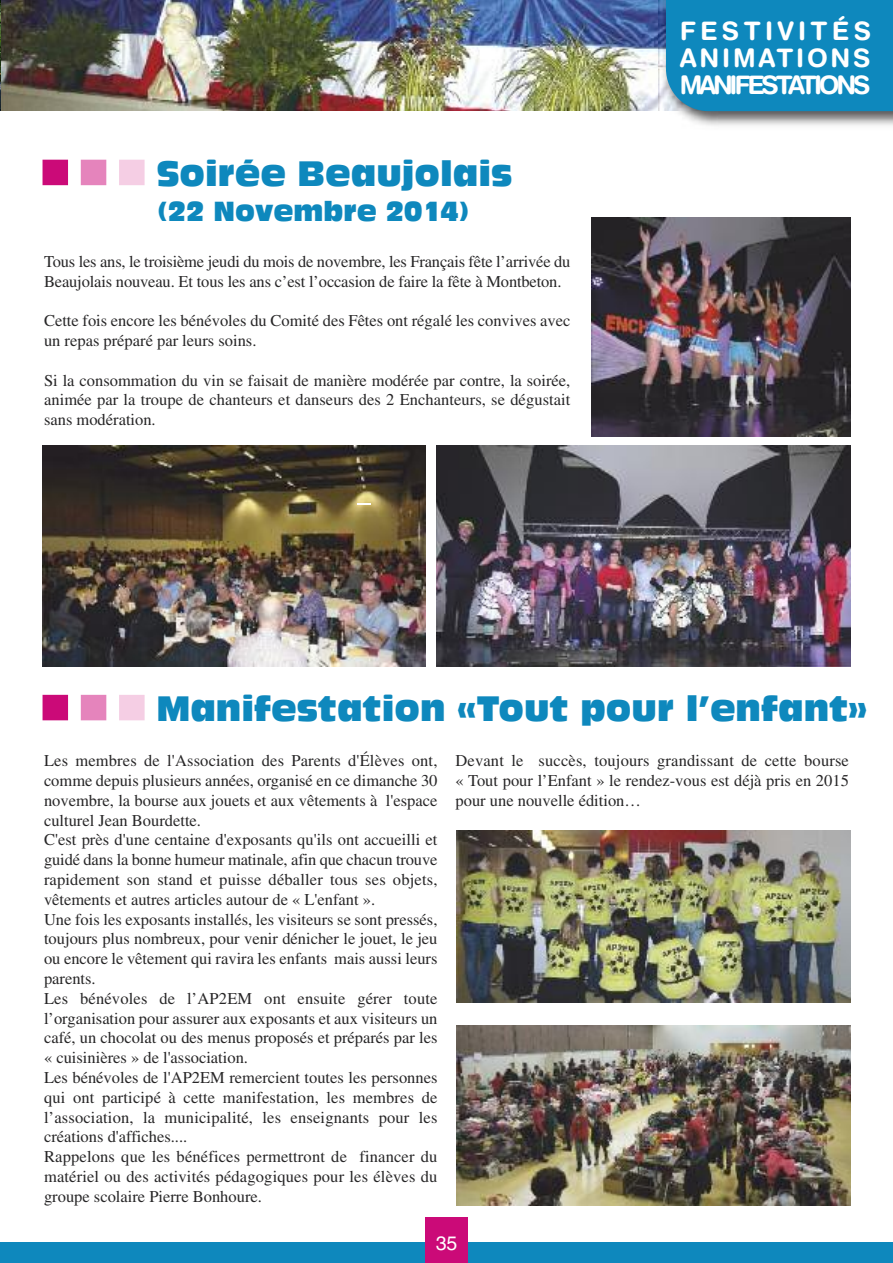
<style>
.page{position:relative;width:893px;height:1263px;background:#fff}
.page>*{position:absolute;margin:0;border:0;box-sizing:border-box;transform-origin:0 0}
.t1{font:34.5px "Antique Olive Compact";color:#0e88bd;scale:.96 1}
.t2{font:27px "Antique Olive Compact";color:#0e88bd;scale:.96 1}
.t3{font:700 25.5px/27px "Helvetica Rounded";letter-spacing:.11em;color:#fff;text-align:justify}
.t4{font:19.5px "Helvetica";color:#fff}
.t5{font:16.5px/19.8px "Times";color:#272627}
</style>
<div class="page">
<img style="left:1px;top:0;width:658px;height:111px">
<img style="left:678px;top:111px;width:215px;height:15px">
<img style="left:659px;top:0;width:7px;height:111px">
<div style="left:666px;top:0;width:227px;height:111px;background:#0e88bd"></div>
<div style="left:0;top:1242px;width:893px;height:21px;background:#0e88bd"></div>
<div style="left:425px;top:1217px;width:43px;height:46px;background:#cb0a78"></div>
<div style="left:43px;top:160px;width:25px;height:25px;background:#cb0a78"></div>
<div style="left:81px;top:160px;width:25px;height:25px;background:#e584bc"></div>
<div style="left:119px;top:160px;width:26px;height:25px;background:#f5cee4"></div>
<img style="left:43px;top:445px;width:382px;height:222px">
<img style="left:436px;top:445px;width:414px;height:222px">
<img style="left:592px;top:218px;width:258px;height:219px">
<svg style="left:357px;top:503px;width:14px;height:2px"></svg>
<div style="left:43px;top:695px;width:25px;height:25px;background:#cb0a78"></div>
<div style="left:81px;top:695px;width:25px;height:25px;background:#e584bc"></div>
<div style="left:119px;top:695px;width:26px;height:25px;background:#f5cee4"></div>
<img style="left:456px;top:1026px;width:394px;height:179px">
<img style="left:456px;top:831px;width:394px;height:171px">
<h1 class="t1" style="left:156px;top:160px;width:372px">Soirée Beaujolais</h1>
<h2 class="t2" style="left:156px;top:201px;width:329px">(22 Novembre 2014)</h2>
<p class="t5" style="left:44px;top:253px;width:528px">Tous les ans, le troisième jeudi du mois de novembre, les Français fête l’arrivée du<br>Beaujolais nouveau. Et tous les ans c’est l’occasion de faire la fête à Montbeton.</p>
<p class="t5" style="left:44px;top:312px;width:528px">Cette fois encore les bénévoles du Comité des Fêtes ont régalé les convives avec un repas préparé par leurs soins.</p>
<p class="t5" style="left:44px;top:372px;width:528px;text-align:justify">Si la consommation du vin se faisait de manière modérée par contre, la soirée, animée par la troupe de chanteurs et danseurs des 2 Enchanteurs, se dégustait sans modération.</p>
<h3 class="t3" style="left:680px;top:20px;width:193px">FESTIVITÉS ANIMATIONS MANIFESTATIONS</h3>
<h1 class="t1" style="left:156px;top:695px;width:742px">Manifestation «Tout pour l’enfant»</h1>
<p class="t5" style="left:44px;top:752px;width:395px">Les membres de l'Association des Parents d'Élèves ont, comme depuis plusieurs années, organisé en ce dimanche 30 novembre, la bourse aux jouets et aux vêtements à l'espace culturel Jean Bourdette.<br>C'est près d'une centaine d'exposants qu'ils ont accueilli et guidé dans la bonne humeur matinale, afin que chacun trouve rapidement son stand et puisse déballer tous ses objets, vêtements et autres articles autour de « L'enfant ».<br>Une fois les exposants installés, les visiteurs se sont pressés, toujours plus nombreux, pour venir dénicher le jouet, le jeu ou encore le vêtement qui ravira les enfants mais aussi leurs parents.<br>Les bénévoles de l’AP2EM ont ensuite gérer toute l’organisation pour assurer aux exposants et aux visiteurs un café, un chocolat ou des menus proposés et préparés par les « cuisinières » de l'association.<br>Les bénévoles de l'AP2EM remercient toutes les personnes qui ont participé à cette manifestation, les membres de l’association, la municipalité, les enseignants pour les créations d'affiches....<br>Rappelons que les bénéfices permettront de financer du matériel ou des activités pédagogiques pour les élèves du groupe scolaire Pierre Bonhoure.</p>
<p class="t5" style="left:455px;top:752px;width:395px;text-align:justify">Devant le succès, toujours grandissant de cette bourse « Tout pour l’Enfant » le rendez-vous est déjà pris en 2015 pour une nouvelle édition…</p>
<p class="t4" style="left:436px;top:1236px;width:23px">35</p>
</div>
